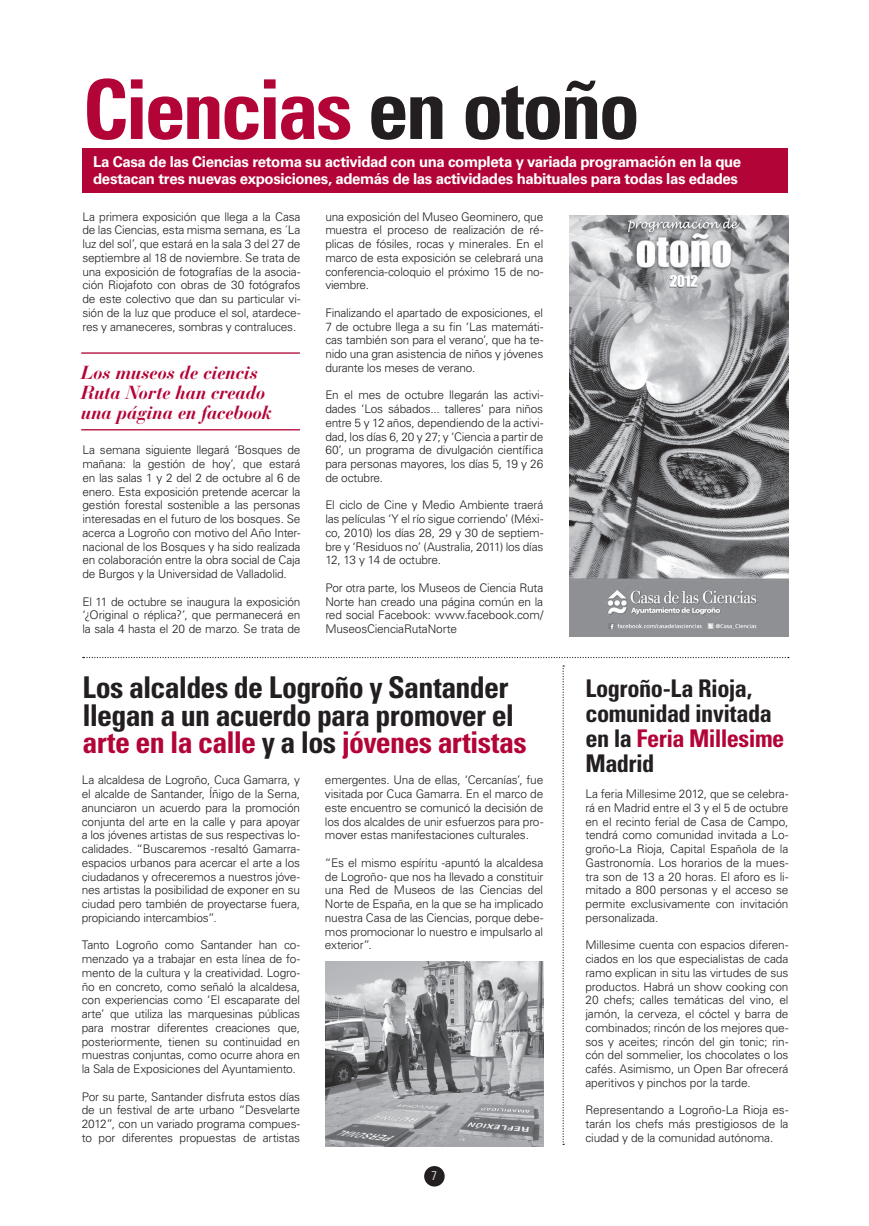
<style>
.page{position:relative;width:869px;height:1226px;background:#fff}
.page>*{position:absolute;margin:0;border:0;box-sizing:border-box;transform-origin:0 0}
.titular_central{font:700 condensed 82.5px "Univers LT Std";letter-spacing:-.04em;color:#b30437}
.titular_central-2{font:700 condensed 30px/27.5px "Univers LT Std";letter-spacing:-.025em;color:#231f20}
.titular_central-3{font:700 condensed 24.38px/25px "Univers LT Std";letter-spacing:-.025em;color:#231f20}
._2_destacado{font:italic 700 18.75px/20px "Bauer Bodoni Std";letter-spacing:-.01em;color:#b30437}
._2_entradilla{font:700 15px/17.5px "Univers LT Std";letter-spacing:-.025em;color:#fff}
.t1{font:300 condensed 12.5px "Univers LT Std";color:#fff}
._1_texto{font:300 11.88px/13.8px "Univers LT Std";letter-spacing:-.015em;color:#231f20;text-align:justify}
.s1{color:#231f20}
.s2{color:#b30437}
</style>
<div class="page">
<div style="left:424px;top:1166px;width:20px;height:21px;background:#231f20;border-radius:50%"></div>
<div style="left:82px;top:148px;width:706px;height:45px;background:#b30437"></div>
<hr style="left:81px;top:352px;width:219px;height:2px;background:#b30437">
<hr style="left:81px;top:429px;width:219px;height:1px;background:#b30437">
<img style="left:569px;top:215px;width:219px;height:421px">
<svg style="left:83px;top:657px;width:705px;height:1px"></svg>
<img style="left:325px;top:962px;width:217px;height:185px">
<svg style="left:562px;top:665px;width:2px;height:480px"></svg>
<p class="titular_central" style="left:82px;top:59px;width:558px">Ciencias <span class="s1">en otoño</span></p>
<p class="_2_entradilla" style="left:93px;top:153px;width:649px">La Casa de las Ciencias retoma su actividad con una completa y variada programación en la que destacan tres nuevas exposiciones, además de las actividades habituales para todas las edades</p>
<p class="_1_texto" style="left:82px;top:210px;width:219px">La primera exposición que llega a la Casa de las Ciencias, esta misma semana, es ´La luz del sol’, que estará en la sala 3 del 27 de septiembre al 18 de noviembre. Se trata de una exposición de fotografías de la asocia&shy;ción Riojafoto con obras de 30 fotógrafos de este colectivo que dan su particular vi&shy;sión de la luz que produce el sol, atardece&shy;res y amaneceres, sombras y contraluces.</p>
<p class="_2_destacado" style="left:81px;top:362px;width:192px">Los museos de ciencis<br>Ruta Norte han creado una página en facebook</p>
<p class="_1_texto" style="left:82px;top:443px;width:219px">La semana siguiente llegará ‘Bosques de mañana: la gestión de hoy’, que estará en las salas 1 y 2 del 2 de octubre al 6 de enero. Esta exposición pretende acercar la gestión forestal sostenible a las personas interesadas en el futuro de los bosques. Se acerca a Logroño con motivo del Año Inter&shy;nacional de los Bosques y ha sido realizada en colaboración entre la obra social de Caja de Burgos y la Universidad de Valladolid.</p>
<p class="_1_texto" style="left:82px;top:595px;width:219px">El 11 de octubre se inaugura la exposición ‘¿Original o réplica?’, que permanecerá en la sala 4 hasta el 20 de marzo. Se trata de</p>
<p class="_1_texto" style="left:325px;top:210px;width:219px">una exposición del Museo Geominero, que muestra el proceso de realización de ré&shy;plicas de fósiles, rocas y minerales. En el marco de esta exposición se celebrará una conferencia-coloquio el próximo 15 de no&shy;viembre.</p>
<p class="_1_texto" style="left:325px;top:306px;width:219px">Finalizando el apartado de exposiciones, el 7 de octubre llega a su fin ‘Las matemáti&shy;cas también son para el verano’, que ha te&shy;nido una gran asistencia de niños y jóvenes durante los meses de verano.</p>
<p class="_1_texto" style="left:325px;top:388px;width:219px">En el mes de octubre llegarán las activi&shy;dades ‘Los sábados... talleres’ para niños entre 5 y 12 años, dependiendo de la activi&shy;dad, los días 6, 20 y 27; y ‘Ciencia a partir de 60’, un programa de divulgación científica para personas mayores, los días 5, 19 y 26 de octubre.</p>
<p class="_1_texto" style="left:325px;top:498px;width:219px">El ciclo de Cine y Medio Ambiente traerá las películas ‘Y el río sigue corriendo’ (Méxi&shy;co, 2010) los días 28, 29 y 30 de septiem&shy;bre y ‘Residuos no’ (Australia, 2011) los días 12, 13 y 14 de octubre.</p>
<p class="_1_texto" style="left:325px;top:581px;width:219px">Por otra parte, los Museos de Ciencia Ruta Norte han creado una página común en la red social Facebook: www.facebook.com/ MuseosCienciaRutaNorte</p>
<p class="titular_central-2" style="left:82px;top:674px;width:445px">Los alcaldes de Logroño y Santander llegan a un acuerdo para promover el <span class="s2">arte en la calle</span> y a los <span class="s2">jóvenes artistas</span></p>
<p class="_1_texto" style="left:82px;top:773px;width:220px">La alcaldesa de Logroño, Cuca Gamarra, y el alcalde de Santander, Íñigo de la Serna, anunciaron un acuerdo para la promoción conjunta del arte en la calle y para apoyar a los jóvenes artistas de sus respectivas lo&shy;calidades. “Buscaremos -resaltó Gamarra&shy;espacios urbanos para acercar el arte a los ciudadanos y ofreceremos a nuestros jóve&shy;nes artistas la posibilidad de exponer en su ciudad pero también de proyectarse fuera, propiciando intercambios”.</p>
<p class="_1_texto" style="left:82px;top:938px;width:220px">Tanto Logroño como Santander han co&shy;menzado ya a trabajar en esta línea de fo&shy;mento de la cultura y la creatividad. Logro&shy;ño en concreto, como señaló la alcaldesa, con experiencias como ‘El escaparate del arte’ que utiliza las marquesinas públicas para mostrar diferentes creaciones que, posteriormente, tienen su continuidad en muestras conjuntas, como ocurre ahora en la Sala de Exposiciones del Ayuntamiento.</p>
<p class="_1_texto" style="left:82px;top:1090px;width:220px">Por su parte, Santander disfruta estos días de un festival de arte urbano “Desvelarte 2012”, con un variado programa compues&shy;to por diferentes propuestas de artistas</p>
<p class="_1_texto" style="left:325px;top:773px;width:220px">emergentes. Una de ellas, ‘Cercanías’, fue visitada por Cuca Gamarra. En el marco de este encuentro se comunicó la decisión de los dos alcaldes de unir esfuerzos para pro&shy;mover estas manifestaciones culturales.</p>
<p class="_1_texto" style="left:325px;top:856px;width:220px">“Es el mismo espíritu -apuntó la alcaldesa de Logroño- que nos ha llevado a constituir una Red de Museos de las Ciencias del Norte de España, en la que se ha implicado nuestra Casa de las Ciencias, porque debe&shy;mos promocionar lo nuestro e impulsarlo al exterior”.</p>
<p class="t1" style="left:431px;top:1168px;width:7px">7</p>
<p class="titular_central-3" style="left:585px;top:676px;width:200px">Logroño-La Rioja, comunidad invitada en la <span class="s2">Feria Millesime<br></span>Madrid</p>
<p class="_1_texto" style="left:585px;top:787px;width:204px">La feria Millesime 2012, que se celebra&shy;rá en Madrid entre el 3 y el 5 de octubre en el recinto ferial de Casa de Campo, tendrá como comunidad invitada a Lo&shy;groño-La Rioja, Capital Española de la Gastronomía. Los horarios de la mues&shy;tra son de 13 a 20 horas. El aforo es li&shy;mitado a 800 personas y el acceso se permite exclusivamente con invitación personalizada.</p>
<p class="_1_texto" style="left:585px;top:938px;width:204px">Millesime cuenta con espacios diferen&shy;ciados en los que especialistas de cada ramo explican in situ las virtudes de sus productos. Habrá un show cooking con 20 chefs; calles temáticas del vino, el jamón, la cerveza, el cóctel y barra de combinados; rincón de los mejores que&shy;sos y aceites; rincón del gin tonic; rin&shy;cón del sommelier, los chocolates o los cafés. Asimismo, un Open Bar ofrecerá aperitivos y pinchos por la tarde.</p>
<p class="_1_texto" style="left:585px;top:1103px;width:204px">Representando a Logroño-La Rioja es&shy;tarán los chefs más prestigiosos de la ciudad y de la comunidad autónoma.</p>
</div>
